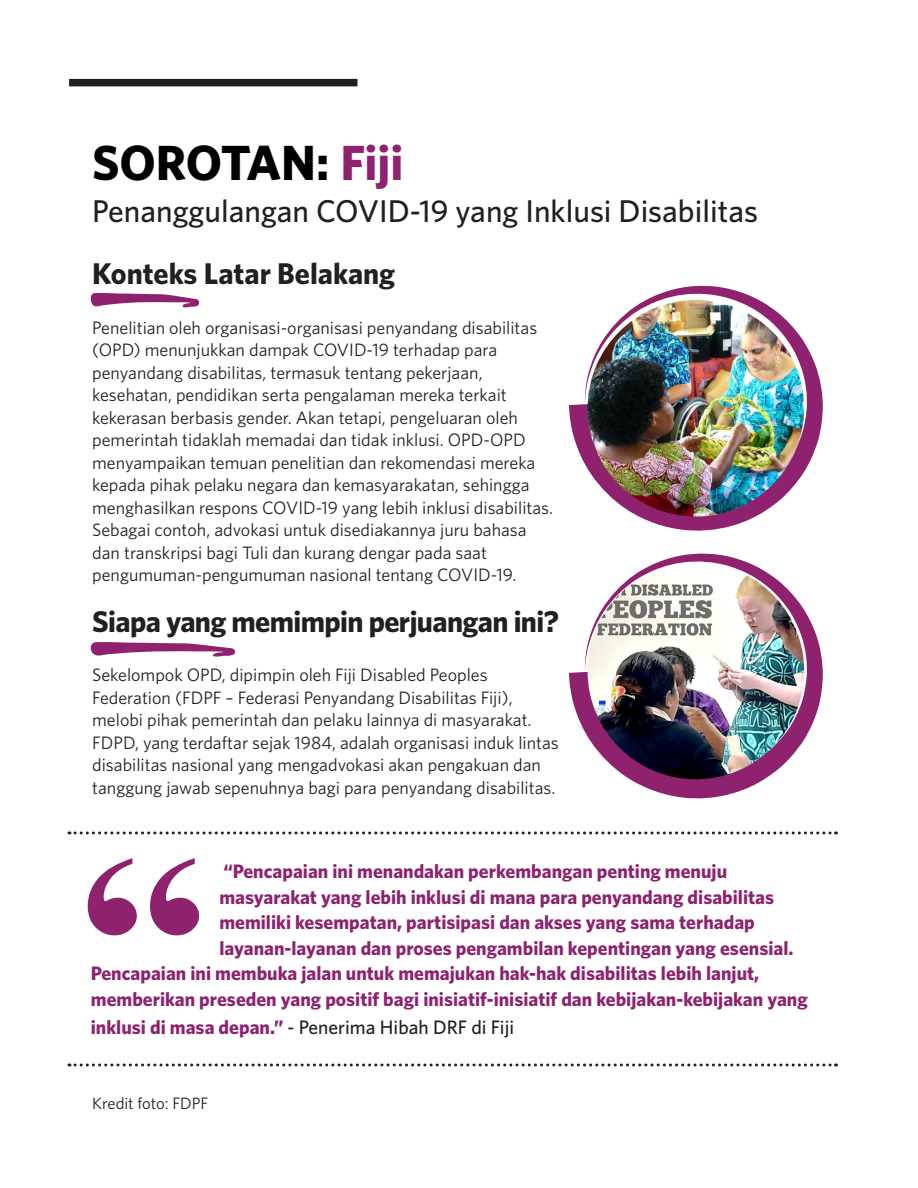
<style>
.page{position:relative;width:918px;height:1188px;background:#fff}
.page>*{position:absolute;margin:0;border:0;box-sizing:border-box;transform-origin:0 0}
.t1{font:700 49.5px "Whitney";color:#000}
.t2{font:500 31.5px "Whitney";color:#231f20}
.t3{font:700 30px "Whitney";letter-spacing:-.02em;color:#231f20}
.t4{font:700 30px "Whitney";color:#231f20}
.t5{font:700 19.5px "Whitney";color:#8e226e}
.t6{font:500 19.5px "Whitney";color:#231f20}
.t7{font:18px/22.5px "Whitney";color:#231f20}
.t8{font:16.5px "Whitney";color:#231f20}
.s1{color:#8e226e}
.s2{font-weight:700;color:#8e226e}
</style>
<div class="page">
<svg style="left:569px;top:286px;width:254px;height:245px"></svg>
<img style="left:588px;top:300px;width:216px;height:217px;border-radius:108px">
<svg style="left:569px;top:554px;width:254px;height:244px"></svg>
<img style="left:588px;top:563px;width:216px;height:216px">
<svg style="left:88px;top:858px;width:111px;height:77px"></svg>
<div style="left:69px;top:79px;width:288px;height:7px;background:#231f20"></div>
<svg style="left:69px;top:831px;width:768px;height:3px"></svg>
<svg style="left:69px;top:1064px;width:768px;height:2px"></svg>
<svg style="left:91px;top:293px;width:108px;height:15px"></svg>
<svg style="left:91px;top:642px;width:144px;height:15px"></svg>
<h1 class="t1" style="left:92px;top:133px;width:313px">SOROTAN: <span class="s1">Fiji</span></h1>
<h2 class="t2" style="left:92px;top:192px;width:667px">Penanggulangan COVID-19 yang Inklusi Disabilitas</h2>
<h3 class="t4" style="left:92px;top:256px;width:305px">Konteks Latar Belakang</h3>
<p class="t7" style="left:92px;top:316px;width:462px">Penelitian oleh organisasi-organisasi penyandang disabilitas (OPD) menunjukkan dampak COVID-19 terhadap para penyandang disabilitas, termasuk tentang pekerjaan, kesehatan, pendidikan serta pengalaman mereka terkait kekerasan berbasis gender. Akan tetapi, pengeluaran oleh pemerintah tidaklah memadai dan tidak inklusi. OPD-OPD menyampaikan temuan penelitian dan rekomendasi mereka kepada pihak pelaku negara dan kemasyarakatan, sehingga menghasilkan respons COVID-19 yang lebih inklusi disabilitas.<br>Sebagai contoh, advokasi untuk disediakannya juru bahasa dan transkripsi bagi Tuli dan kurang dengar pada saat pengumuman-pengumuman nasional tentang COVID-19.</p>
<h3 class="t3" style="left:92px;top:603px;width:468px">Siapa yang memimpin perjuangan ini?</h3>
<p class="t7" style="left:92px;top:663px;width:468px">Sekelompok OPD, dipimpin oleh Fiji Disabled Peoples Federation (FDPF – Federasi Penyandang Disabilitas Fiji), melobi pihak pemerintah dan pelaku lainnya di masyarakat.<br>FDPD, yang terdaftar sejak 1984, adalah organisasi induk lintas disabilitas nasional yang mengadvokasi akan pengakuan dan tanggung jawab sepenuhnya bagi para penyandang disabilitas.</p>
<p class="t5" style="left:223px;top:860px;width:505px">“Pencapaian ini menandakan perkembangan penting menuju</p>
<p class="t5" style="left:219px;top:885px;width:556px">masyarakat yang lebih inklusi di mana para penyandang disabilitas</p>
<p class="t5" style="left:219px;top:911px;width:537px">memiliki kesempatan, partisipasi dan akses yang sama terhadap</p>
<p class="t5" style="left:219px;top:936px;width:576px">layanan-layanan dan proses pengambilan kepentingan yang esensial.</p>
<p class="t5" style="left:91px;top:962px;width:670px">Pencapaian ini membuka jalan untuk memajukan hak-hak disabilitas lebih lanjut,</p>
<p class="t5" style="left:91px;top:987px;width:718px">memberikan preseden yang positif bagi inisiatif-inisiatif dan kebijakan-kebijakan yang</p>
<p class="t6" style="left:91px;top:1016px;width:425px"><span class="s2">inklusi di masa depan.”</span> - Penerima Hibah DRF di Fiji</p>
<p class="t8" style="left:92px;top:1094px;width:118px">Kredit foto: FDPF</p>
</div>
